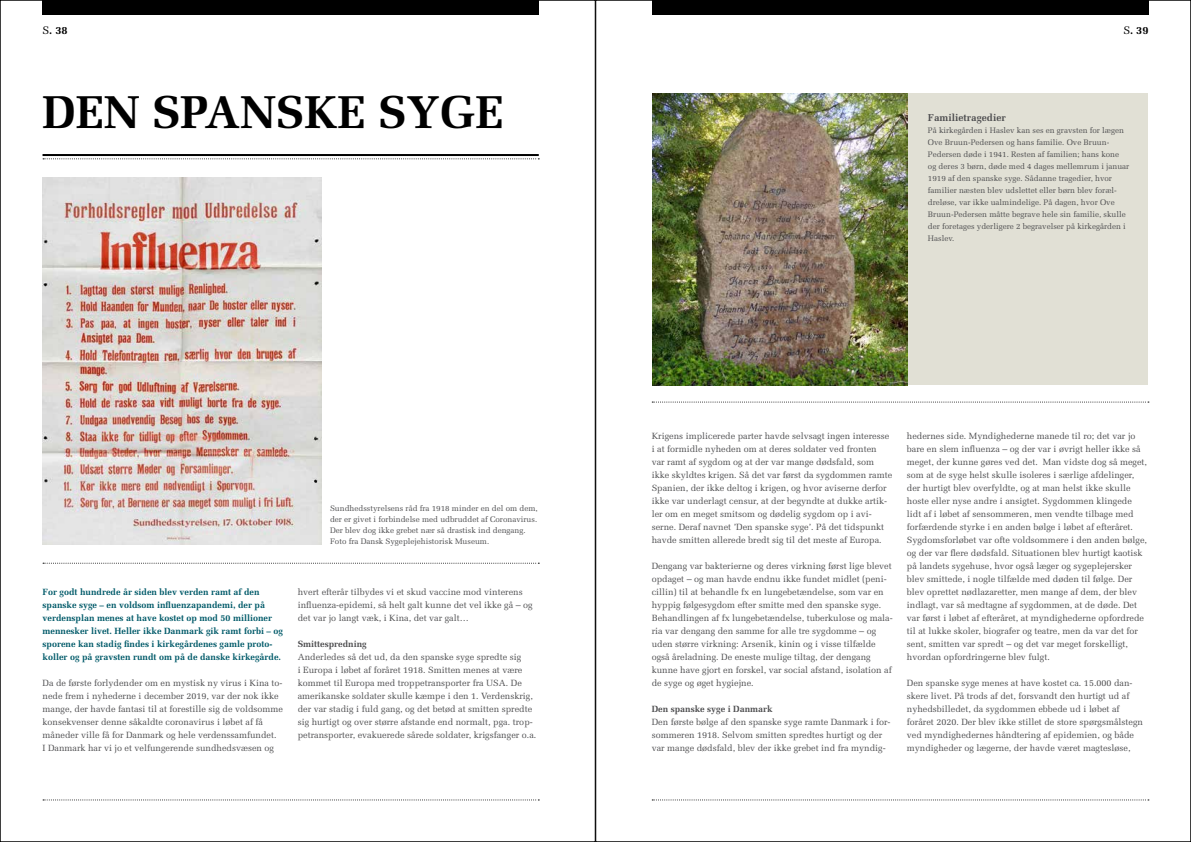
<style>
.page{position:relative;width:1191px;height:842px;background:#fff}
.page>*{position:absolute;margin:0;border:0;box-sizing:border-box;transform-origin:0 0}
.t1{font:700 46px "Melior";color:#000}
.t2{font:700 11px "Melior";color:#000}
.t3{font:700 10px "Melior";color:#4d4d4f}
.t4{font:9px/13px "Melior";color:#4d4d4f}
.t5{font:700 9px/13px "Melior";color:#005a69}
.t6{font:700 9px "Melior";color:#4d4d4f}
.t7{font:8px/12px "Melior";color:#4d4d4f}
.s1{font-weight:400}
</style>
<div class="page">
<div style="left:43px;top:0;width:496px;height:14px;background:#000"></div>
<svg style="left:43px;top:799px;width:496px;height:1px"></svg>
<div style="left:652px;top:0;width:496px;height:14px;background:#000"></div>
<svg style="left:652px;top:799px;width:497px;height:1px"></svg>
<svg style="left:652px;top:402px;width:497px;height:1px"></svg>
<svg style="left:43px;top:563px;width:496px;height:1px"></svg>
<hr style="left:43px;top:154px;width:496px;height:2px;background:#000">
<svg style="left:43px;top:158px;width:496px;height:1px"></svg>
<img style="left:43px;top:177px;width:278px;height:368px">
<div style="left:907px;top:94px;width:241px;height:291px;background:#e1e0d5"></div>
<img style="left:652px;top:94px;width:255px;height:291px">
<p class="t2" style="left:43px;top:23px;width:27px"><span class="s1">S</span>. 38</p>
<p class="t2" style="left:1123px;top:23px;width:27px"><span class="s1">S</span>. 39</p>
<h1 class="t1" style="left:43px;top:85px;width:462px">DEN SPANSKE SYGE</h1>
<p class="t7" style="left:330px;top:502px;width:209px;line-height:11px">Sundhedsstyrelsens råd fra 1918 minder en del om dem, der er givet i forbindelse med udbruddet af Coronavirus.<br>Der blev dog ikke grebet nær så drastisk ind dengang.<br>Foto fra Dansk Sygeplejehistorisk Museum.</p>
<p class="t5" style="left:43px;top:585px;width:242px">For godt hundrede år siden blev verden ramt af den spanske syge – en voldsom influenzapandemi, der på verdensplan menes at have kostet op mod 50 millioner mennesker livet. Heller ikke Danmark gik ramt forbi – og sporene kan stadig findes i kirkegårdenes gamle proto&shy;koller og på gravsten rundt om på de danske kirkegårde.</p>
<p class="t4" style="left:43px;top:676px;width:242px">Da de første forlydender om en mystisk ny virus i Kina to&shy;nede frem i nyhederne i december 2019, var der nok ikke mange, der havde fantasi til at forestille sig de voldsomme konsekvenser denne såkaldte coronavirus i løbet af få måneder ville få for Danmark og hele verdenssamfundet.<br>I Danmark har vi jo et velfungerende sundhedsvæsen og</p>
<p class="t4" style="left:298px;top:585px;width:236px">hvert efterår tilbydes vi et skud vaccine mod vinterens influenza-epidemi, så helt galt kunne det vel ikke gå – og det var jo langt væk, i Kina, det var galt…</p>
<p class="t6" style="left:298px;top:638px;width:70px">Smittespredning</p>
<p class="t4" style="left:298px;top:650px;width:240px">Anderledes så det ud, da den spanske syge spredte sig<br>i Europa i løbet af foråret 1918. Smitten menes at være kommet til Europa med troppetransporter fra USA. De amerikanske soldater skulle kæmpe i den 1. Verdenskrig, der var stadig i fuld gang, og det betød at smitten spredte sig hurtigt og over større afstande end normalt, pga. trop&shy;petransporter, evakuerede sårede soldater, krigsfanger o.a.</p>
<p class="t3" style="left:928px;top:111px;width:79px">Familietragedier</p>
<p class="t7" style="left:928px;top:124px;width:203px">På kirkegården i Haslev kan ses en gravsten for lægen Ove Bruun-Pedersen og hans familie. Ove Bruun-Pedersen døde i 1941. Resten af familien; hans kone og deres 3 børn, døde med 4 dages mellemrum i januar 1919 af den spanske syge. Sådanne tragedier, hvor familier næsten blev udslettet eller børn blev foræl&shy;dreløse, var ikke ualmindelige. På dagen, hvor Ove Bruun-Pedersen måtte begrave hele sin familie, skulle der foretages yderligere 2 begravelser på kirkegården i Haslev.</p>
<p class="t4" style="left:651px;top:429px;width:242px">Krigens implicerede parter havde selvsagt ingen interesse i at formidle nyheden om at deres soldater ved fronten<br>var ramt af sygdom og at der var mange dødsfald, som ikke skyldtes krigen. Så det var først da sygdommen ramte Spanien, der ikke deltog i krigen, og hvor aviserne derfor ikke var underlagt censur, at der begyndte at dukke artik&shy;ler om en meget smitsom og dødelig sygdom op i avi&shy;serne. Deraf navnet ’Den spanske syge’. På det tidspunkt havde smitten allerede bredt sig til det meste af Europa.</p>
<p class="t4" style="left:651px;top:559px;width:242px">Dengang var bakterierne og deres virkning først lige blevet opdaget – og man havde endnu ikke fundet midlet (peni&shy;cillin) til at behandle fx en lungebetændelse, som var en hyppig følgesygdom efter smitte med den spanske syge.<br>Behandlingen af fx lungebetændelse, tuberkulose og mala&shy;ria var dengang den samme for alle tre sygdomme – og uden større virkning: Arsenik, kinin og i visse tilfælde også åreladning. De eneste mulige tiltag, der dengang kunne have gjort en forskel, var social afstand, isolation af de syge og øget hygiejne.</p>
<p class="t6" style="left:651px;top:703px;width:122px">Den spanske syge i Danmark</p>
<p class="t4" style="left:651px;top:715px;width:240px">Den første bølge af den spanske syge ramte Danmark i for&shy;sommeren 1918. Selvom smitten spredtes hurtigt og der var mange dødsfald, blev der ikke grebet ind fra myndig-</p>
<p class="t4" style="left:907px;top:429px;width:242px">hedernes side. Myndighederne manede til ro; det var jo bare en slem influenza – og der var i øvrigt heller ikke så meget, der kunne gøres ved det. Man vidste dog så meget, som at de syge helst skulle isoleres i særlige afdelinger, der hurtigt blev overfyldte, og at man helst ikke skulle hoste eller nyse andre i ansigtet. Sygdommen klingede lidt af i løbet af sensommeren, men vendte tilbage med forfærdende styrke i en anden bølge i løbet af efteråret.<br>Sygdomsforløbet var ofte voldsommere i den anden bølge, og der var flere dødsfald. Situationen blev hurtigt kaotisk på landets sygehuse, hvor også læger og sygeplejersker blev smittede, i nogle tilfælde med døden til følge. Der blev oprettet nødlazaretter, men mange af dem, der blev indlagt, var så medtagne af sygdommen, at de døde. Det var først i løbet af efteråret, at myndighederne opfordrede til at lukke skoler, biografer og teatre, men da var det for sent, smitten var spredt – og det var meget forskelligt, hvordan opfordringerne blev fulgt.</p>
<p class="t4" style="left:907px;top:676px;width:238px">Den spanske syge menes at have kostet ca. 15.000 dan&shy;skere livet. På trods af det, forsvandt den hurtigt ud af nyhedsbilledet, da sygdommen ebbede ud i løbet af foråret 2020. Der blev ikke stillet de store spørgsmålstegn ved myndighedernes håndtering af epidemien, og både myndigheder og lægerne, der havde været magtesløse,</p>
</div>
